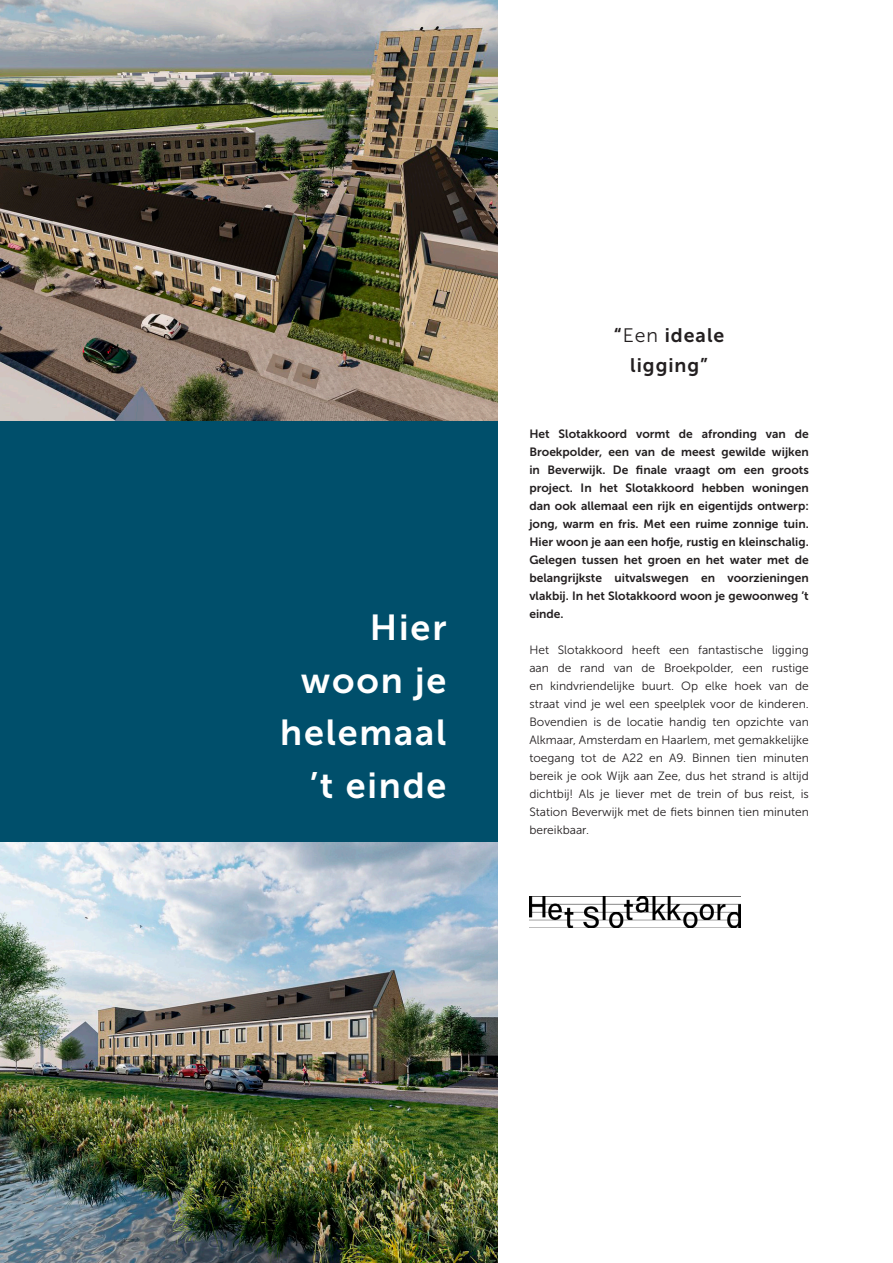
<style>
.page{position:relative;width:893px;height:1263px;background:#fff}
.page>*{position:absolute;margin:0;border:0;box-sizing:border-box;transform-origin:0 0}
.t1{font:36px/52.5px "Museo Sans 700";letter-spacing:.05em;color:#fff;text-align:right}
.t2{font:19.5px/30px "Museo Sans 700";letter-spacing:.05em;color:#231f20;text-align:center}
.t3{font:12px/18px "Museo Sans 300";color:#231f20;text-align:justify}
.t4{font:12px/18px "Museo Sans 700";color:#231f20;text-align:justify}
.s1{font-family:"Museo Sans 300"}
</style>
<div class="page">
<div style="left:0;top:421px;width:497px;height:421px;background:#004f6b"></div>
<img style="left:0;top:0;width:497px;height:421px">
<img style="left:0;top:842px;width:497px;height:421px">
<img style="left:529px;top:896px;width:211px;height:31px">
<h1 class="t1" style="left:280px;top:602px;width:168px">Hier woon je helemaal ’t einde</h1>
<h2 class="t2" style="left:614px;top:320px;width:112px">“<span class="s1">Een</span> ideale ligging”</h2>
<p class="t4" style="left:529px;top:425px;width:281px">Het Slotakkoord vormt de afronding van de Broekpolder, een van de meest gewilde wijken in Beverwijk. De finale vraagt om een groots project. In het Slotakkoord hebben woningen dan ook allemaal een rijk en eigentijds ontwerp: jong, warm en fris. Met een ruime zonnige tuin.<br>Hier woon je aan een hofje, rustig en kleinschalig.<br>Gelegen tussen het groen en het water met de belangrijkste uitvalswegen en voorzieningen vlakbij. In het Slotakkoord woon je gewoonweg ’t einde.</p>
<p class="t3" style="left:529px;top:641px;width:281px">Het Slotakkoord heeft een fantastische ligging aan de rand van de Broekpolder, een rustige en kindvriendelijke buurt. Op elke hoek van de straat vind je wel een speelplek voor de kinderen.<br>Bovendien is de locatie handig ten opzichte van Alkmaar, Amsterdam en Haarlem, met gemakkelijke toegang tot de A22 en A9. Binnen tien minuten bereik je ook Wijk aan Zee, dus het strand is altijd dichtbij! Als je liever met de trein of bus reist, is Station Beverwijk met de fiets binnen tien minuten bereikbaar.</p>
</div>
